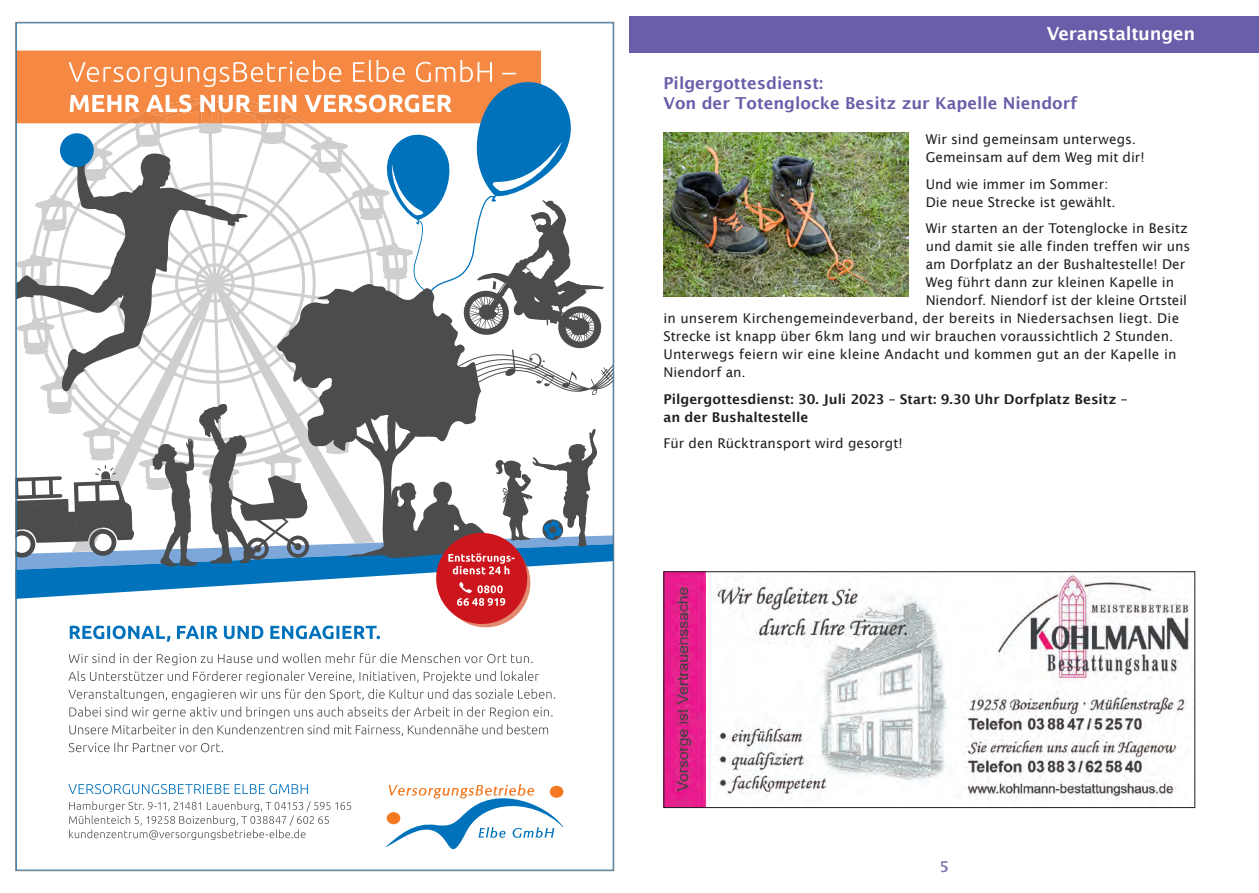
<style>
.page{position:relative;width:1259px;height:893px;background:#fff}
.page>*{position:absolute;margin:0;border:0;box-sizing:border-box;transform-origin:0 0}
.Überschrift_rechtsbü{font:600 18px "Lucida Sans";letter-spacing:-.015em;color:#fff}
.Unterüberschrift{font:600 16.5px/19.8px "Lucida Sans";color:#685ea9}
.t1{font:600 15px "Lucida Sans";color:#8075b6}
.Fließtext{font:13.5px/18px "Lucida Sans";letter-spacing:.005em;color:#231f20}
.Fließtext-2{font:600 13.5px/18px "Lucida Sans";color:#231f20}
</style>
<div class="page">
<div style="left:629px;top:16px;width:630px;height:36px;background:#685ea9"></div>
<svg style="left:386px;top:784px;width:177px;height:65px"></svg>
<svg style="left:69px;top:801px;width:282px;height:39px"></svg>
<svg style="left:68px;top:784px;width:240px;height:10px"></svg>
<svg style="left:69px;top:742px;width:154px;height:10px"></svg>
<svg style="left:68px;top:689px;width:487px;height:47px"></svg>
<svg style="left:68px;top:671px;width:471px;height:12px"></svg>
<svg style="left:69px;top:653px;width:464px;height:12px"></svg>
<svg style="left:17px;top:51px;width:595px;height:591px"></svg>
<img style="left:663px;top:133px;width:245px;height:163px">
<img style="left:665px;top:573px;width:528px;height:233px">
<div style="left:663px;top:571px;width:532px;height:237px;border:1px solid #231f20"></div>
<p class="Überschrift_rechtsbü" style="left:1047px;top:23px;width:150px">Veranstaltungen</p>
<p class="Unterüberschrift" style="left:663px;top:73px;width:415px">Pilgergottesdienst:<br>Von der Totenglocke Besitz zur Kapelle Niendorf</p>
<p class="Fließtext" style="left:925px;top:130px;width:221px">Wir sind gemeinsam unterwegs.<br>Gemeinsam auf dem Weg mit dir!</p>
<p class="Fließtext" style="left:925px;top:175px;width:191px">Und wie immer im Sommer:<br>Die neue Strecke ist gewählt.</p>
<p class="Fließtext" style="left:925px;top:219px;width:264px">Wir starten an der Totenglocke in Besitz</p>
<p class="Fließtext" style="left:925px;top:237px;width:266px">und damit sie alle finden treffen wir uns</p>
<p class="Fließtext" style="left:925px;top:255px;width:261px">am Dorfplatz an der Bushaltestelle! Der</p>
<p class="Fließtext" style="left:925px;top:273px;width:250px">Weg führt dann zur kleinen Kapelle in</p>
<p class="Fließtext" style="left:925px;top:291px;width:263px">Niendorf. Niendorf ist der kleine Ortsteil</p>
<p class="Fließtext" style="left:663px;top:309px;width:517px">in unserem Kirchengemeindeverband, der bereits in Niedersachsen liegt. Die</p>
<p class="Fließtext" style="left:663px;top:327px;width:511px">Strecke ist knapp über 6km lang und wir brauchen voraussichtlich 2 Stunden.</p>
<p class="Fließtext" style="left:663px;top:345px;width:514px">Unterwegs feiern wir eine kleine Andacht und kommen gut an der Kapelle in</p>
<p class="Fließtext" style="left:663px;top:363px;width:84px">Niendorf an.</p>
<p class="Fließtext-2" style="left:663px;top:390px;width:465px">Pilgergottesdienst: 30. Juli 2023 – Start: 9.30 Uhr Dorfplatz Besitz – an der Bushaltestelle</p>
<p class="Fließtext" style="left:663px;top:434px;width:241px">Für den Rücktransport wird gesorgt!</p>
<p class="t1" style="left:939px;top:858px;width:11px">5</p>
</div>
